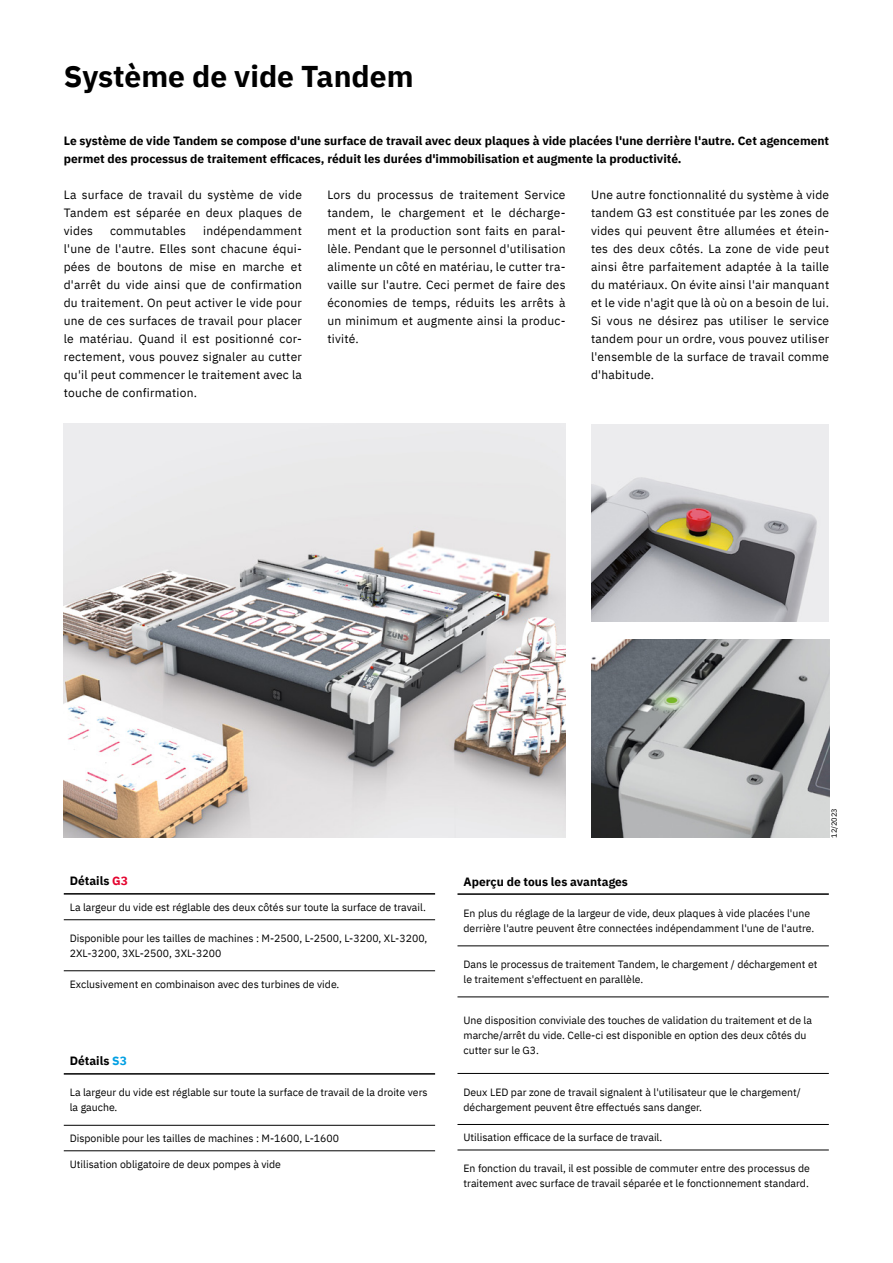
<style>
.page{position:relative;width:893px;height:1263px;background:#fff}
.page>*{position:absolute;margin:0;border:0;box-sizing:border-box;transform-origin:0 0}
.pri_01_headline{font:700 30px "IBM Plex Sans";color:#000}
.pri_03_body_text{font:12px/18px "IBM Plex Sans";letter-spacing:.02em;color:#000;text-align:justify}
.pri_02_sub_headline{font:700 12px/18px "IBM Plex Sans";color:#000}
.pri_04_table_header{font:700 12px "IBM Plex Sans";color:#000}
.pri_04_table_text{font:10.5px/15px "IBM Plex Sans";color:#000}
.pri_03_body_text-2{font:7.5px "IBM Plex Sans";color:#000}
.s1{color:#e4032e}
.s2{color:#009fe3}
</style>
<div class="page">
<img style="left:64px;top:424px;width:502px;height:414px">
<img style="left:591px;top:640px;width:238px;height:198px">
<img style="left:591px;top:424px;width:238px;height:198px">
<hr style="left:457px;top:893px;width:372px;height:2px;background:#000">
<hr style="left:457px;top:945px;width:372px;height:1px;background:#000">
<hr style="left:457px;top:996px;width:372px;height:1px;background:#000">
<hr style="left:457px;top:1073px;width:372px;height:1px;background:#000">
<hr style="left:457px;top:1124px;width:372px;height:1px;background:#000">
<hr style="left:457px;top:1149px;width:372px;height:1px;background:#000">
<hr style="left:64px;top:893px;width:371px;height:1px;background:#000">
<hr style="left:64px;top:919px;width:371px;height:1px;background:#000">
<hr style="left:64px;top:970px;width:371px;height:1px;background:#000">
<hr style="left:64px;top:1073px;width:371px;height:1px;background:#000">
<hr style="left:64px;top:1125px;width:371px;height:1px;background:#000">
<hr style="left:64px;top:1150px;width:371px;height:1px;background:#000">
<p class="pri_01_headline" style="left:64px;top:53px;width:351px">Système de vide Tandem</p>
<p class="pri_02_sub_headline" style="left:64px;top:131px;width:767px">Le système de vide Tandem se compose d'une surface de travail avec deux plaques à vide placées l'une derrière l'autre. Cet agencement permet des processus de traitement efficaces, réduit les durées d'immobilisation et augmente la productivité.</p>
<p class="pri_03_body_text" style="left:64px;top:185px;width:240px">La surface de travail du système de vide Tandem est séparée en deux plaques de vides</p>
<p class="pri_03_body_text" style="left:327px;top:185px;width:240px">Lors du processus de traitement Service tandem, le chargement et le décharge&shy;ment et la production sont faits en paral&shy;lèle. Pendant que le personnel d'utilisation alimente un côté en matériau, le cutter tra&shy;vaille sur l'autre. Ceci permet de faire des économies de temps, réduits les arrêts à un minimum et augmente ainsi la produc&shy;tivité.</p>
<p class="pri_03_body_text" style="left:591px;top:185px;width:240px">Une autre fonctionnalité du système à vide tandem G3 est constituée par les zones de vides qui peuvent être allumées et étein&shy;tes des deux côtés. La zone de vide peut ainsi être parfaitement adaptée à la taille du matériaux. On évite ainsi l'air manquant et le vide n'agit que là où on a besoin de lui.</p>
<p class="pri_03_body_text" style="left:64px;top:221px;width:240px;text-indent:139px">indépendamment l'une de l'autre. Elles sont chacune équi&shy;pées de boutons de mise en marche et d'arrêt du vide ainsi que de confirmation du traitement. On peut activer le vide pour une de ces surfaces de travail pour placer le matériau. Quand il est positionné cor&shy;rectement, vous pouvez signaler au cutter qu'il peut commencer le traitement avec la touche de confirmation.</p>
<p class="pri_03_body_text" style="left:110px;top:221px;width:78px">commutables</p>
<p class="pri_03_body_text" style="left:591px;top:311px;width:240px">Si vous ne désirez pas utiliser le service tandem pour un ordre, vous pouvez utiliser l'ensemble de la surface de travail comme d'habitude.</p>
<p class="pri_04_table_header" style="left:70px;top:872px;width:60px">Détails <span class="s1">G3</span></p>
<p class="pri_04_table_text" style="left:70px;top:899px;width:358px">La largeur du vide est réglable des deux côtés sur toute la surface de travail.</p>
<p class="pri_04_table_text" style="left:70px;top:930px;width:359px">Disponible pour les tailles de machines : M-2500, L-2500, L-3200, XL-3200,<br>2XL-3200, 3XL-2500, 3XL-3200</p>
<p class="pri_04_table_text" style="left:70px;top:975px;width:271px">Exclusivement en combinaison avec des turbines de vide.</p>
<p class="pri_04_table_header" style="left:70px;top:1052px;width:59px">Détails <span class="s2">S3</span></p>
<p class="pri_04_table_text" style="left:70px;top:1084px;width:359px">La largeur du vide est réglable sur toute la surface de travail de la droite vers la gauche.</p>
<p class="pri_04_table_text" style="left:70px;top:1130px;width:271px">Disponible pour les tailles de machines : M-1600, L-1600</p>
<p class="pri_04_table_text" style="left:70px;top:1155px;width:213px">Utilisation obligatoire de deux pompes à vide</p>
<p class="pri_03_body_text-2" style="left:829px;top:838px;width:31px;rotate:-90deg">12/2023</p>
<p class="pri_04_table_header" style="left:463px;top:872px;width:166px">Aperçu de tous les avantages</p>
<p class="pri_04_table_text" style="left:463px;top:905px;width:352px">En plus du réglage de la largeur de vide, deux plaques à vide placées l'une derrière l'autre peuvent être connectées indépendamment l'une de l'autre.</p>
<p class="pri_04_table_text" style="left:463px;top:956px;width:355px">Dans le processus de traitement Tandem, le chargement / déchargement et le traitement s'effectuent en parallèle.</p>
<p class="pri_04_table_text" style="left:463px;top:1012px;width:350px">Une disposition conviviale des touches de validation du traitement et de la marche/arrêt du vide. Celle-ci est disponible en option des deux côtés du cutter sur le G3.</p>
<p class="pri_04_table_text" style="left:463px;top:1083px;width:339px">Deux LED par zone de travail signalent à l'utilisateur que le chargement/ déchargement peuvent être effectués sans danger.</p>
<p class="pri_04_table_text" style="left:463px;top:1129px;width:200px">Utilisation efficace de la surface de travail.</p>
<p class="pri_04_table_text" style="left:463px;top:1160px;width:348px">En fonction du travail, il est possible de commuter entre des processus de traitement avec surface de travail séparée et le fonctionnement standard.</p>
</div>
